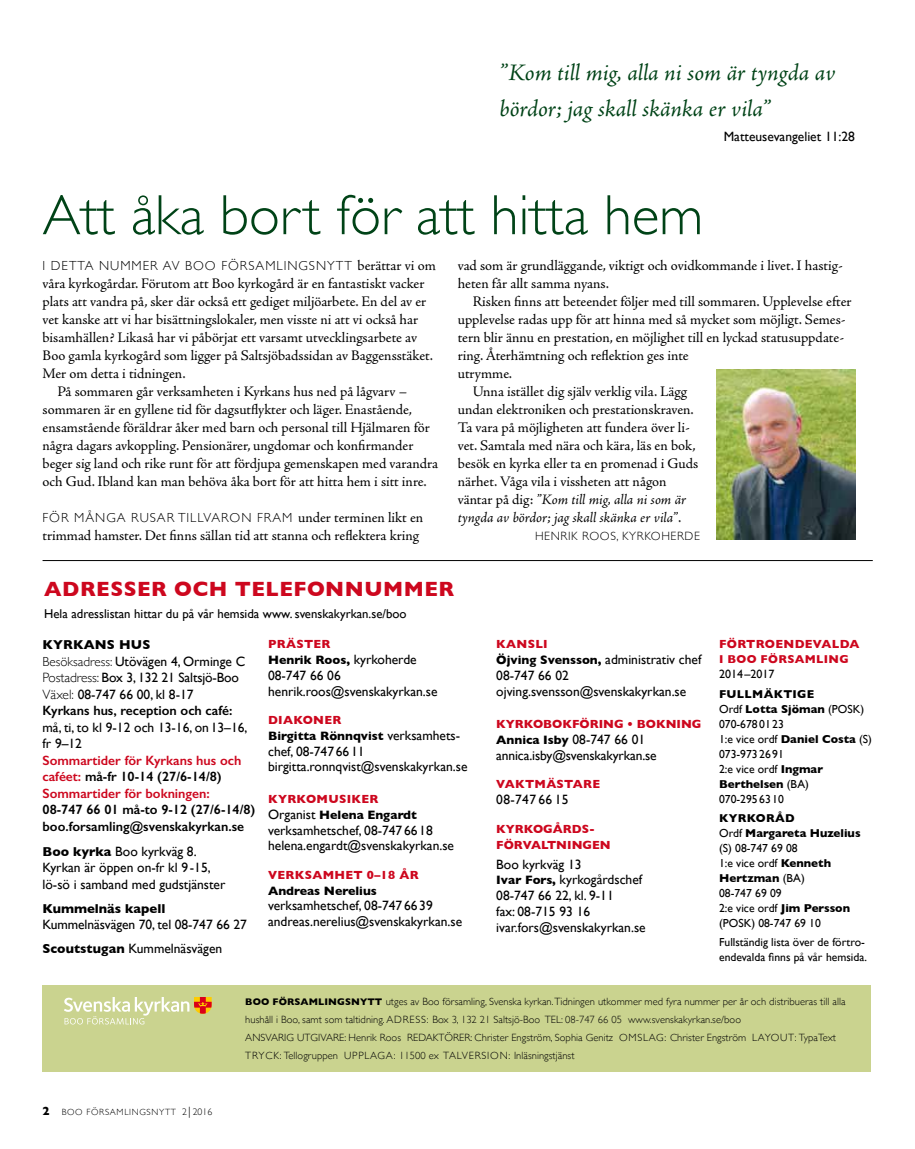
<style>
.page{position:relative;width:915px;height:1149px;background:#fff}
.page>*{position:absolute;margin:0;border:0;box-sizing:border-box;transform-origin:0 0}
.t1{font:300 57px "Gill Sans";color:#004317}
.t2{font:italic 24px/36px "Adobe Jenson Pro";letter-spacing:-.005em;color:#004317}
.t3{font:700 21px "Gill Sans";letter-spacing:.025em;color:#cd071e}
.t4{font:14.7px/18px "Adobe Jenson Pro";color:#000}
.t5{font:italic 14.7px "Adobe Jenson Pro";letter-spacing:-.005em;color:#000}
.t6{font:13.5px/15.8px "Gill Sans";color:#000}
.t7{font:600 13.5px/16.5px "Gill Sans";color:#cd071e}
.t8{font:600 13.5px/16.5px "Gill Sans";color:#000}
.t9{font:300 13.2px "Gill Sans";letter-spacing:.075em;color:#000}
.t10{font:700 13.2px "Gill Sans";letter-spacing:.01em;color:#000}
.t11{font:12.75px "Gill Sans";color:#000}
.t12{font:700 12.3px "Gill Sans";color:#000}
.t13{font:700 12px "Gill Sans";letter-spacing:.025em;color:#cd071e}
.t14{font:700 12px/15.8px "Gill Sans";color:#cd071e}
.t15{font:300 12px "Gill Sans";letter-spacing:.05em;color:#000}
.t16{font:12px "Gill Sans";color:#000}
.t17{font:11.7px/15px "Gill Sans";color:#000}
.t18{font:700 11.7px "Gill Sans";letter-spacing:.025em;color:#cd071e}
.t19{font:300 10.5px/18px "Gill Sans";letter-spacing:.005em;color:#000}
.t20{font:300 10.5px "Gill Sans";letter-spacing:.05em;color:#000}
.t21{font:300 9px "Gill Sans";letter-spacing:.075em;color:#000}
.s1{font-family:"Adobe Jenson Pro";font-weight:400;font-size:14.7px}
.s2{font-style:normal}
.s3{font-weight:300;font-size:13.2px}
.s4{font-weight:300}
.s5{font-weight:600}
.s6{color:#000}
.s7{font-weight:700;font-size:13.2px}
.s8{font-weight:400;font-size:13.5px}
.s9{font-weight:700;font-size:12.3px}
.s10{font-weight:700}
.s11{font-weight:700;font-size:12px}
.s12{font-size:9.75px}
.s13{font-size:12px}
.s14{font-weight:700;font-size:9.75px}
</style>
<div class="page">
<div style="left:42px;top:984px;width:828px;height:87px;background:#cad38f"></div>
<img style="left:716px;top:369px;width:138px;height:170px">
<hr style="left:43px;top:560px;width:829px;height:1px;background:#000">
<svg style="left:64px;top:997px;width:147px;height:27px"></svg>
<h2 class="t2" style="left:499px;top:56px;width:337px">”Kom till mig, alla ni som är tyngda av bördor; jag skall skänka er vila”</h2>
<h1 class="t1" style="left:43px;top:170px;width:662px">Att åka bort för att hitta hem</h1>
<p class="t6" style="left:723px;top:129px;width:133px">Matteusevangeliet 11:28</p>
<p class="t9" style="left:43px;top:255px;width:394px">I detta nummer av Boo församlingsnytt <span class="s1">berättar vi om</span></p>
<p class="t4" style="left:43px;top:275px;width:383px">våra kyrkogårdar. Förutom att Boo kyrkogård är en fantastiskt vacker</p>
<p class="t4" style="left:43px;top:293px;width:385px">plats att vandra på, sker där också ett gediget miljöarbete. En del av er</p>
<p class="t4" style="left:43px;top:311px;width:377px">vet kanske att vi har bisättningslokaler, men visste ni att vi också har</p>
<p class="t4" style="left:43px;top:329px;width:376px">bisamhällen? Likaså har vi påbörjat ett varsamt utvecklingsarbete av</p>
<p class="t4" style="left:43px;top:347px;width:392px">Boo gamla kyrkogård som ligger på Saltsjöbadssidan av Baggensstäket.</p>
<p class="t4" style="left:43px;top:365px;width:144px">Mer om detta i tidningen.</p>
<p class="t4" style="left:57px;top:383px;width:351px">På sommaren går verksamheten i Kyrkans hus ned på lågvarv –</p>
<p class="t4" style="left:43px;top:401px;width:371px">sommaren är en gyllene tid för dagsutflykter och läger. Enastående,</p>
<p class="t4" style="left:43px;top:419px;width:388px">ensamstående föräldrar åker med barn och personal till Hjälmaren för</p>
<p class="t4" style="left:43px;top:437px;width:372px">några dagars avkoppling. Pensionärer, ungdomar och konfirmander</p>
<p class="t4" style="left:43px;top:455px;width:397px">beger sig land och rike runt för att fördjupa gemenskapen med varandra</p>
<p class="t4" style="left:43px;top:473px;width:385px">och Gud. Ibland kan man behöva åka bort för att hitta hem i sitt inre.</p>
<p class="t9" style="left:43px;top:507px;width:382px">För många rusar tillvaron fram <span class="s1">under terminen likt en</span></p>
<p class="t4" style="left:43px;top:527px;width:378px">trimmad hamster. Det finns sällan tid att stanna och reflektera kring</p>
<p class="t4" style="left:457px;top:257px;width:386px">vad som är grundläggande, viktigt och ovidkommande i livet. I hastig&shy;heten får allt samma nyans.</p>
<p class="t4" style="left:472px;top:293px;width:380px">Risken finns att beteendet följer med till sommaren. Upplevelse efter</p>
<p class="t4" style="left:457px;top:311px;width:389px">upplevelse radas upp för att hinna med så mycket som möjligt. Semes-</p>
<p class="t4" style="left:457px;top:329px;width:388px">tern blir ännu en prestation, en möjlighet till en lyckad statusuppdate-</p>
<p class="t4" style="left:457px;top:347px;width:232px">ring. Återhämtning och reflektion ges inte</p>
<p class="t4" style="left:457px;top:365px;width:56px">utrymme.</p>
<p class="t4" style="left:472px;top:383px;width:216px">Unna istället dig själv verklig vila. Lägg</p>
<p class="t4" style="left:457px;top:401px;width:237px">undan elektroniken och prestationskraven.</p>
<p class="t4" style="left:457px;top:419px;width:233px">Ta vara på möjligheten att fundera över li-</p>
<p class="t4" style="left:457px;top:437px;width:239px">vet. Samtala med nära och kära, läs en bok,</p>
<p class="t4" style="left:457px;top:455px;width:242px">besök en kyrka eller ta en promenad i Guds</p>
<p class="t4" style="left:457px;top:473px;width:210px">närhet. Våga vila i vissheten att någon</p>
<p class="t5" style="left:457px;top:491px;width:230px"><span class="s2">väntar på dig:</span> ”Kom till mig, alla ni som är</p>
<p class="t5" style="left:457px;top:509px;width:225px">tyngda av bördor; jag skall skänka er vila”<span class="s2">.</span></p>
<p class="t15" style="left:535px;top:527px;width:166px">Henrik Roos, kyrkoh erde</p>
<h3 class="t3" style="left:44px;top:572px;width:411px">adresser och telefonnummer</h3>
<p class="t11" style="left:44px;top:606px;width:364px">Hela adresslistan hittar du på vår hemsida www. svenskakyrkan.se/boo</p>
<p class="t10" style="left:43px;top:634px;width:109px">Kyrkans hus</p>
<p class="t6" style="left:43px;top:652px;width:204px;line-height:16.5px"><span class="s3">Besöksadress:</span> Utövägen 4, Orminge C <span class="s4">Postadress:</span> Box 3, 132 21 Saltsjö-Boo <span class="s4">Växel:</span> 08-747 66 00, kl 8-17<br><span class="s5">Kyrkans hus, reception och café:</span></p>
<p class="t6" style="left:43px;top:718px;width:206px;line-height:16.5px">må, ti, to kl 9-12 och 13-16, on13–16, fr 9–12</p>
<p class="t7" style="left:43px;top:751px;width:200px">Sommartider för Kyrkans hus och caféet: <span class="s6">må-fr 10-14 (27/6-14/8)<br></span>Sommartider för bokningen:</p>
<p class="t8" style="left:43px;top:801px;width:214px">08-747 66 01 må-to 9-12 (27/6-14/8) boo.forsamling@svenskakyrkan.se</p>
<p class="t6" style="left:43px;top:842px;width:184px;line-height:16.5px"><span class="s7">Boo kyrka</span> Boo kyrkväg 8.<br>Kyrkan är öppen on-fr kl 9-15, lö-sö i samband med gudstjänster</p>
<p class="t10" style="left:43px;top:897px;width:124px">Kummelnäs kapell</p>
<p class="t6" style="left:43px;top:911px;width:206px;line-height:24.3px">Kummelnäsvägen 70, tel 08-747 66 27<br><span class="s7">Scoutstugan</span> Kummelnäsvägen</p>
<p class="t13" style="left:268px;top:634px;width:64px">Präster</p>
<p class="t12" style="left:268px;top:650px;width:150px">H enrik Roos, <span class="s8">kyrkoherde</span></p>
<p class="t6" style="left:268px;top:667px;width:171px">08-747 66 06 henrik.roos@svenskakyrkan.se</p>
<p class="t13" style="left:268px;top:710px;width:75px">Diakoner</p>
<p class="t12" style="left:268px;top:725px;width:193px">Birgitta Rönnqvist <span class="s8">verksamhets-</span></p>
<p class="t6" style="left:268px;top:742px;width:201px">chef, 08-7476611 birgitta.ronnqvist@svenskakyrkan.se</p>
<p class="t13" style="left:268px;top:789px;width:112px">Kyrkomusiker</p>
<p class="t12" style="left:268px;top:804px;width:150px"><span class="s8">Organist</span> H elena Engardt</p>
<p class="t6" style="left:268px;top:821px;width:187px">verksamhetschef, 08-7476618 helena.engardt@svenskakyrkan.se</p>
<p class="t13" style="left:268px;top:864px;width:152px">verksamhet 0–18 år</p>
<p class="t12" style="left:268px;top:880px;width:110px">Andreas N erelius</p>
<p class="t6" style="left:268px;top:897px;width:195px">verksamhetschef, 08-747 66 39 andreas.nerelius@svenskakyrkan.se</p>
<p class="t13" style="left:496px;top:634px;width:53px">kansli</p>
<p class="t6" style="left:496px;top:651px;width:207px"><span class="s9">Öjving Svensson,</span> administrativ chef<br>08-747 66 02 ojving.svensson@svenskakyrkan.se</p>
<p class="t14" style="left:496px;top:716px;width:207px">kyrkobokföring • bokning</p>
<p class="t12" style="left:496px;top:730px;width:150px">Annica I sby <span class="s8">08-747 66 01</span></p>
<p class="t6" style="left:496px;top:747px;width:162px">annica.isby@svenskakyrkan.se</p>
<p class="t13" style="left:496px;top:774px;width:105px">Vaktmästare</p>
<p class="t6" style="left:496px;top:791px;width:74px">08-747 66 15</p>
<p class="t14" style="left:496px;top:820px;width:116px">Kyrkogårds&shy;förvaltningen</p>
<p class="t6" style="left:496px;top:855px;width:151px">Boo kyrkväg 13<br><span class="s9">Ivar Fors,</span> kyrkogårdschef<br>08-747 66 22, kl. 9-11<br>fax: 08-715 93 16 ivar.fors@svenskakyrkan.se</p>
<p class="t13" style="left:718px;top:634px;width:142px">Förtroendevalda</p>
<p class="t18" style="left:718px;top:650px;width:131px">i boo församling</p>
<p class="t16" style="left:718px;top:667px;width:57px">2014–2017</p>
<p class="t17" style="left:718px;top:685px;width:154px"><span class="s10">Fullmäktige<br></span>Ordf <span class="s10">Lotta Sjöman</span> (POSK)<br>070-6780123<br>1:e vice ordf <span class="s10">Daniel Costa</span> (S)<br>073-9732691<br>2:e vice ordf <span class="s10">I ngmar<br>Berthelsen</span> (BA)<br>070-2956310</p>
<p class="t17" style="left:718px;top:810px;width:143px"><span class="s10">kyrkoråd<br></span>Ordf <span class="s10">M argareta H uzelius </span>(S) 08-747 69 08<br>1:e vice ordf <span class="s10">Kenneth<br>H ertzman</span> (BA)<br>08-747 69 09<br>2:e vice ordf <span class="s10">Jim Persson </span>(POSK) 08-747 69 10</p>
<p class="t17" style="left:718px;top:934px;width:149px">Fullständig lista över de förtro&shy;endevalda finns på vår hemsida.</p>
<p class="t21" style="left:43px;top:1104px;width:171px"><span class="s11">2</span> Boo församlingsnytt <span class="s12">2</span><span class="s13">|</span> <span class="s12">2016</span></p>
<p class="t19" style="left:245px;top:991px;width:601px"><span class="s14">Boo församlingsnytt</span> utges av Boo församling, Svenska kyrkan. Tidningen utkommer med fyra nummer per år och distribueras till alla hushåll i Boo, samt som taltidning. Adress: Box 3, 132 21 Saltsjö-Boo Tel: 08-747 66 05 www.svenskakyrkan.se/boo<br>Ansvarig utgivare: Henrik Roos Redaktörer: Christer Engström, Sophia Genitz O mslag: Christer Engström Layout: TypaText Tryc k: Tellogruppen Upp</p>
<p class="t20" style="left:364px;top:1046px;width:212px">laga: 11500 ex Talversion: Inläsningstjänst</p>
</div>
